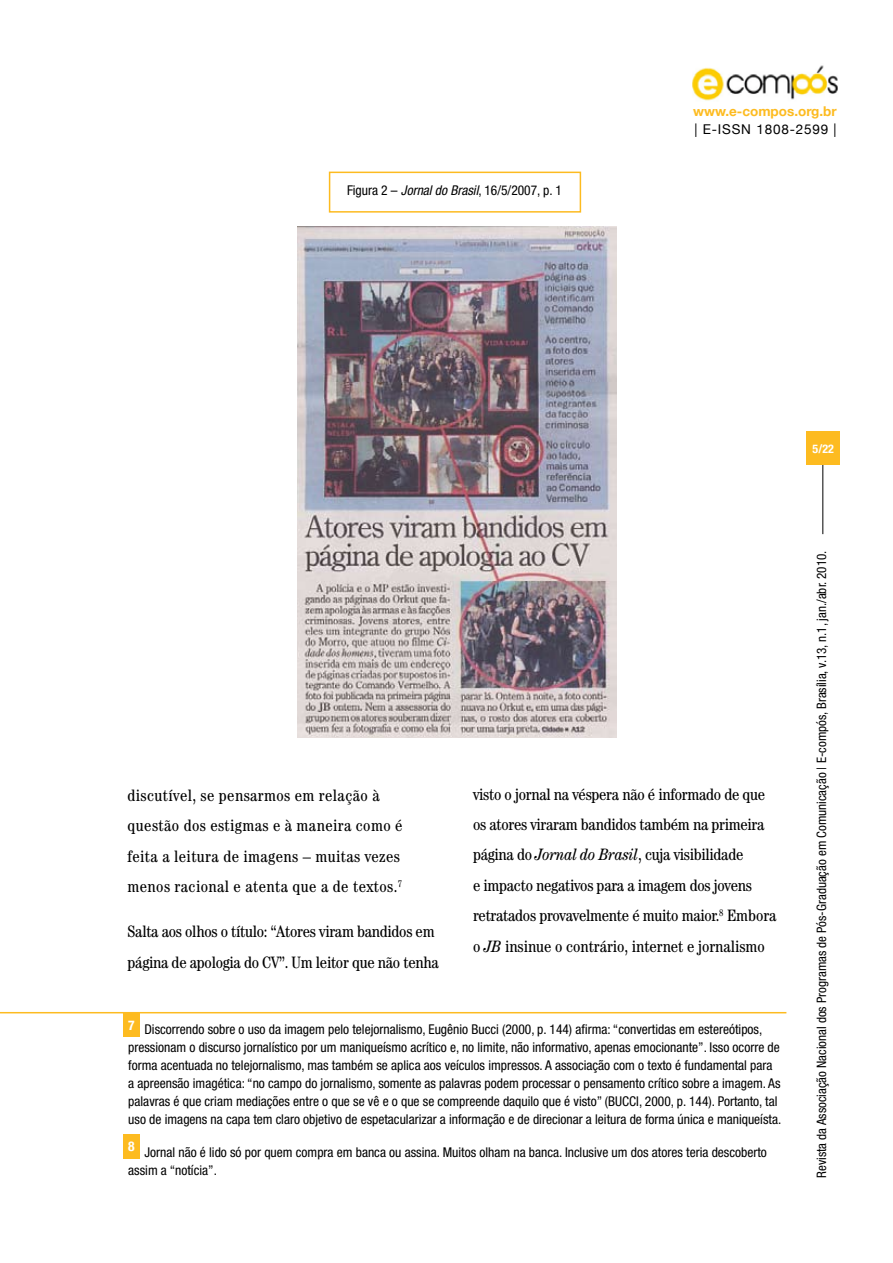
<style>
.page{position:relative;width:893px;height:1263px;background:#fff}
.page>*{position:absolute;margin:0;border:0;box-sizing:border-box;transform-origin:0 0}
.t1{font:condensed 16.5px/30.5px "Century";letter-spacing:-.015em;color:#000}
.t2{font:condensed 16.5px/30.5px "Century";letter-spacing:.025em;color:#000}
.t3{font:condensed 13.5px/18px "Helvetica Neue LT Std";color:#000}
.t4{font:700 13.5px "Helvetica Neue";color:#fdbb20}
.t5{font:13.5px "Helvetica Neue";letter-spacing:.06em;color:#000}
.t6{font:condensed 13.05px "Helvetica Neue LT Std";color:#000}
.t7{font:700 condensed 12px "Helvetica Neue";color:#fff}
.s1{font-style:italic}
</style>
<div class="page">
<hr style="left:822px;top:453px;width:1px;height:81px;background:#000">
<div style="left:806px;top:432px;width:34px;height:33px;background:#fdbb20"></div>
<img style="left:692px;top:65px;width:146px;height:36px">
<div style="left:123px;top:1012px;width:17px;height:25px;background:#fdbb20"></div>
<div style="left:123px;top:1134px;width:17px;height:25px;background:#fdbb20"></div>
<hr style="left:0;top:1012px;width:786px;height:1px;background:#fdbb20">
<img style="left:298px;top:227px;width:318px;height:510px">
<div style="left:329px;top:172px;width:252px;height:41px;border:2px solid #fdbb20"></div>
<p class="t3" style="left:347px;top:181px;width:216px">Figura 2 – <span class="s1">Jornal do Brasil</span>, 16/5/2007, p. 1</p>
<p class="t4" style="left:693px;top:103px;width:145px">www.e-compos.org.br</p>
<p class="t5" style="left:694px;top:121px;width:144px">| E-ISSN 1808-2599 |</p>
<p class="t7" style="left:813px;top:441px;width:23px">5/22</p>
<p class="t2" style="left:128px;top:779px;width:276px">discutível, se pensarmos em relação à questão dos estigmas e à maneira como é feita a leitura de imagens – muitas vezes menos racional e atenta que a de textos.<sup>7</sup></p>
<p class="t1" style="left:128px;top:916px;width:313px">Salta aos olhos o título: “Atores viram bandidos em página de apologia do CV”. Um leitor que não tenha</p>
<p class="t1" style="left:473px;top:778px;width:305px">visto o jornal na véspera não é informado de que os atores viraram bandidos também na primeira página do <span class="s1">Jornal do Brasil</span>, cuja visibilidade<br>e impacto negativos para a imagem dos jovens retratados provavelmente é muito maior.<sup>8</sup> Embora o <span class="s1">JB</span> insinue o contrário, internet e jornalismo</p>
<p class="t3" style="left:128px;top:1020px;width:661px"><sup>7</sup> Discorrendo sobre o uso da imagem pelo telejornalismo, Eugênio Bucci (2000, p. 144) afirma: “convertidas em estereótipos, pressionam o discurso jornalístico por um maniqueísmo acrítico e, no limite, não informativo, apenas emocionante”. Isso ocorre de forma acentuada no telejornalismo, mas também se aplica aos veículos impressos. A associação com o texto é fundamental para<br>a apreensão imagética: “no campo do jornalismo, somente as palavras podem processar o pensamento crítico sobre a imagem. As palavras é que criam mediações entre o que se vê e o que se compreende daquilo que é visto” (BUCCI, 2000, p. 144). Portanto, tal uso de imagens na capa tem claro objetivo de espetacularizar a informação e de direcionar a leitura de forma única e maniqueísta.<sup>8</sup></p>
<p class="t3" style="left:128px;top:1143px;width:640px"><sup>8</sup> Jornal não é lido só por quem compra em banca ou assina. Muitos olham na banca. Inclusive um dos atores teria descoberto assim a “notícia”.</p>
<p class="t6" style="left:814px;top:1178px;width:629px;rotate:-90deg">Revista da Associação Nacional dos Programas de Pós-Graduação em Comunicação | E-compós, Brasília, v.13, n.1, jan./abr. 2010.</p>
</div>
